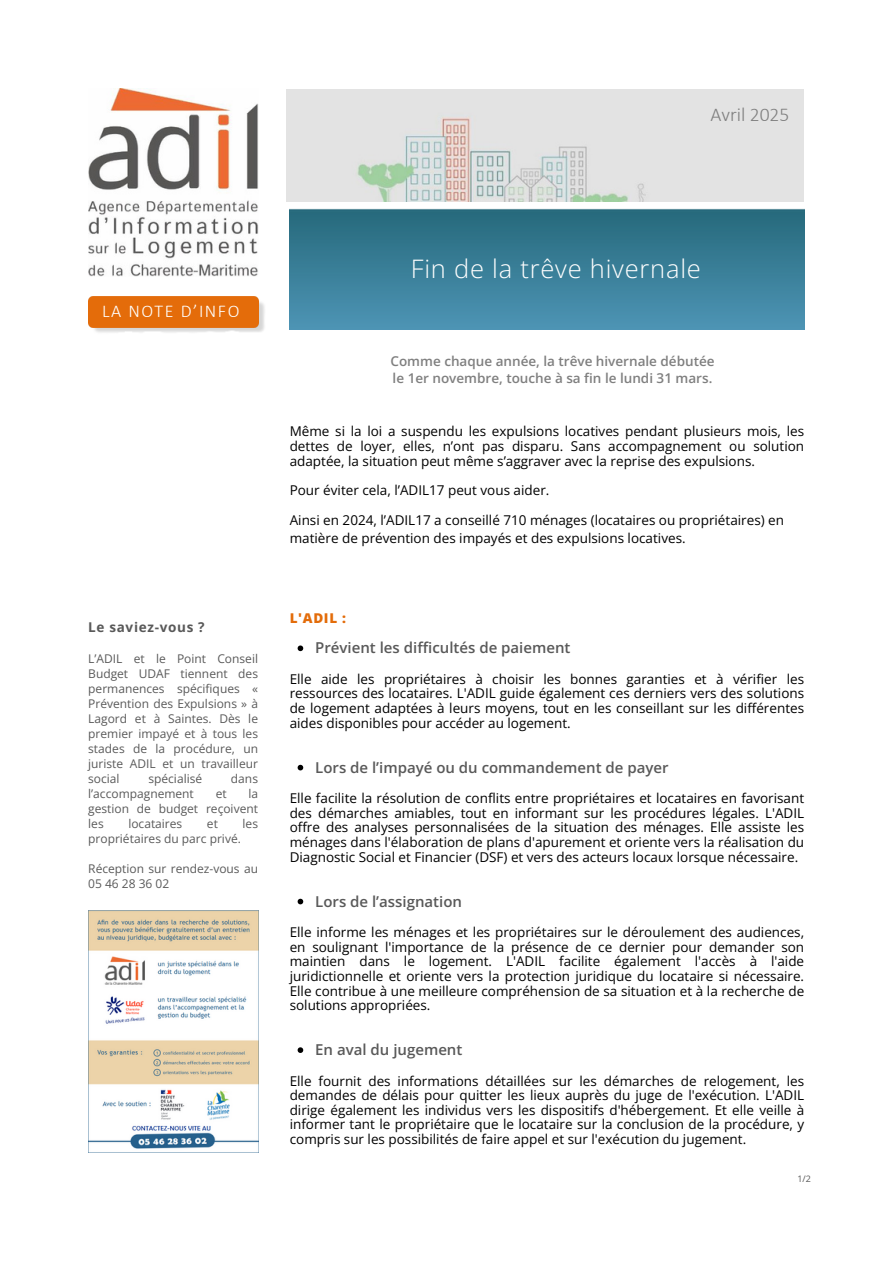
<style>
.page{position:relative;width:894px;height:1264px;background:#fff}
.page>*{position:absolute;margin:0;border:0;box-sizing:border-box;transform-origin:0 0}
.t1{font:300 25.5px "Open Sans";letter-spacing:.03em;color:#fff}
.t2{font:300 19.5px "Calibri";color:#7f7f7f}
.t3{font:300 18px "Calibri";letter-spacing:.085em;color:#fff}
.t4{font:600 15px "Open Sans";color:#595959}
.t5{font:13.5px/14.7px "Open Sans";color:#000;text-align:justify}
.t6{font:600 13.5px/16.8px "Open Sans";color:#7f7f7f}
.t7{font:700 13.5px "Open Sans";letter-spacing:.05em;color:#595959}
.t8{font:800 13.5px "Open Sans";color:#e36c0a}
.t9{font:12px/15px "Open Sans";color:#595959;text-align:justify}
.t10{font:9px "Open Sans";color:#595959}
</style>
<div class="page">
<img style="left:88px;top:88px;width:170px;height:188px">
<img style="left:287px;top:90px;width:516px;height:111px">
<img style="left:289px;top:209px;width:515px;height:120px">
<img style="left:90px;top:298px;width:175px;height:35px">
<div style="left:88px;top:297px;width:170px;height:30px;background:#e46c0a"></div>
<img style="left:88px;top:910px;width:170px;height:242px">
<svg style="left:297px;top:645px;width:6px;height:6px"></svg>
<svg style="left:297px;top:764px;width:6px;height:6px"></svg>
<svg style="left:297px;top:898px;width:6px;height:6px"></svg>
<svg style="left:297px;top:1047px;width:6px;height:5px"></svg>
<p class="t2" style="left:710px;top:106px;width:81px">Avril 2025</p>
<p class="t3" style="left:102px;top:304px;width:139px">LA NOTE D’INFO</p>
<h4 class="t7" style="left:88px;top:617px;width:118px">Le saviez-vous ?</h4>
<p class="t9" style="left:88px;top:650px;width:171px">L’ADIL et le Point Conseil Budget UDAF tiennent des permanences spécifiques « Prévention des Expulsions » à Lagord et à Saintes. Dès le premier impayé et à tous les stades de la procédure, un juriste ADIL et un travailleur social</p>
<p class="t9" style="left:148px;top:770px;width:55px">spécialisé</p>
<p class="t9" style="left:231px;top:770px;width:29px">dans</p>
<p class="t9" style="left:88px;top:785px;width:107px">l’accompagnement</p>
<p class="t9" style="left:216px;top:785px;width:13px">et</p>
<p class="t9" style="left:88px;top:785px;width:171px;text-indent:160px">la gestion de budget reçoivent les</p>
<p class="t9" style="left:128px;top:815px;width:55px">locataires</p>
<p class="t9" style="left:207px;top:815px;width:13px">et</p>
<p class="t9" style="left:242px;top:815px;width:17px">les</p>
<p class="t9" style="left:88px;top:830px;width:154px">propriétaires du parc privé.</p>
<h6 class="t9" style="left:88px;top:860px;width:171px">Réception sur rendez-vous au<br>05 46 28 36 02</h6>
<p class="t1" style="left:411px;top:251px;width:291px">Fin de la trêve hivernale</p>
<p class="t6" style="left:390px;top:352px;width:325px">Comme chaque année, la trêve hivernale débutée le 1er novembre, touche à sa fin le lundi 31 mars.</p>
<h2 class="t5" style="left:289px;top:424px;width:516px">Même si la loi a suspendu les expulsions locatives pendant plusieurs mois, les dettes de loyer, elles, n’ont pas disparu. Sans accompagnement ou solution adaptée, la situation peut même s’aggraver avec la reprise des expulsions.</h2>
<p class="t5" style="left:289px;top:482px;width:261px">Pour éviter cela, l’ADIL17 peut vous aider.</p>
<h3 class="t5" style="left:289px;top:511px;width:495px;line-height:18px">Ainsi en 2024, l’ADIL17 a conseillé 710 ménages (locataires ou propriétaires) en matière de prévention des impayés et des expulsions locatives.</h3>
<h1 class="t8" style="left:289px;top:608px;width:58px">L'ADIL :</h1>
<p class="t4" style="left:315px;top:637px;width:257px">Prévient les difficultés de paiement</p>
<p class="t5" style="left:289px;top:671px;width:516px">Elle aide les propriétaires à choisir les bonnes garanties et à vérifier les ressources des locataires. L'ADIL guide également ces derniers vers des solutions de logement adaptées à leurs moyens, tout en les conseillant sur les différentes aides disponibles pour accéder au logement.</p>
<p class="t4" style="left:315px;top:756px;width:355px">Lors de l’impayé ou du commandement de payer</p>
<h6 class="t5" style="left:289px;top:790px;width:516px">Elle facilite la résolution de conflits entre propriétaires et locataires en favorisant des démarches amiables, tout en informant sur les procédures légales. L'ADIL offre des analyses personnalisées de la situation des ménages. Elle assiste les ménages dans l'élaboration de plans d'apurement et oriente vers la réalisation du Diagnostic Social et Financier (DSF) et vers des acteurs locaux lorsque nécessaire.</h6>
<p class="t4" style="left:315px;top:890px;width:148px">Lors de l’assignation</p>
<p class="t5" style="left:289px;top:924px;width:516px">Elle informe les ménages et les propriétaires sur le déroulement des audiences, en soulignant l'importance de la présence de ce dernier pour demander son maintien dans le logement. L'ADIL facilite également l'accès à l'aide juridictionnelle et oriente vers la protection juridique du locataire si nécessaire.<br>Elle contribue à une meilleure compréhension de sa situation et à la recherche de solutions appropriées.</p>
<p class="t4" style="left:315px;top:1039px;width:149px">En aval du jugement</p>
<p class="t5" style="left:289px;top:1072px;width:516px">Elle fournit des informations détaillées sur les démarches de relogement, les demandes de délais pour quitter les lieux auprès du juge de l'exécution. L'ADIL dirige également les individus vers les dispositifs d'hébergement. Et elle veille à informer tant le propriétaire que le locataire sur la conclusion de la procédure, y compris sur les possibilités de faire appel et sur l'exécution du jugement.</p>
<p class="t10" style="left:797px;top:1172px;width:15px">1/2</p>
</div>
